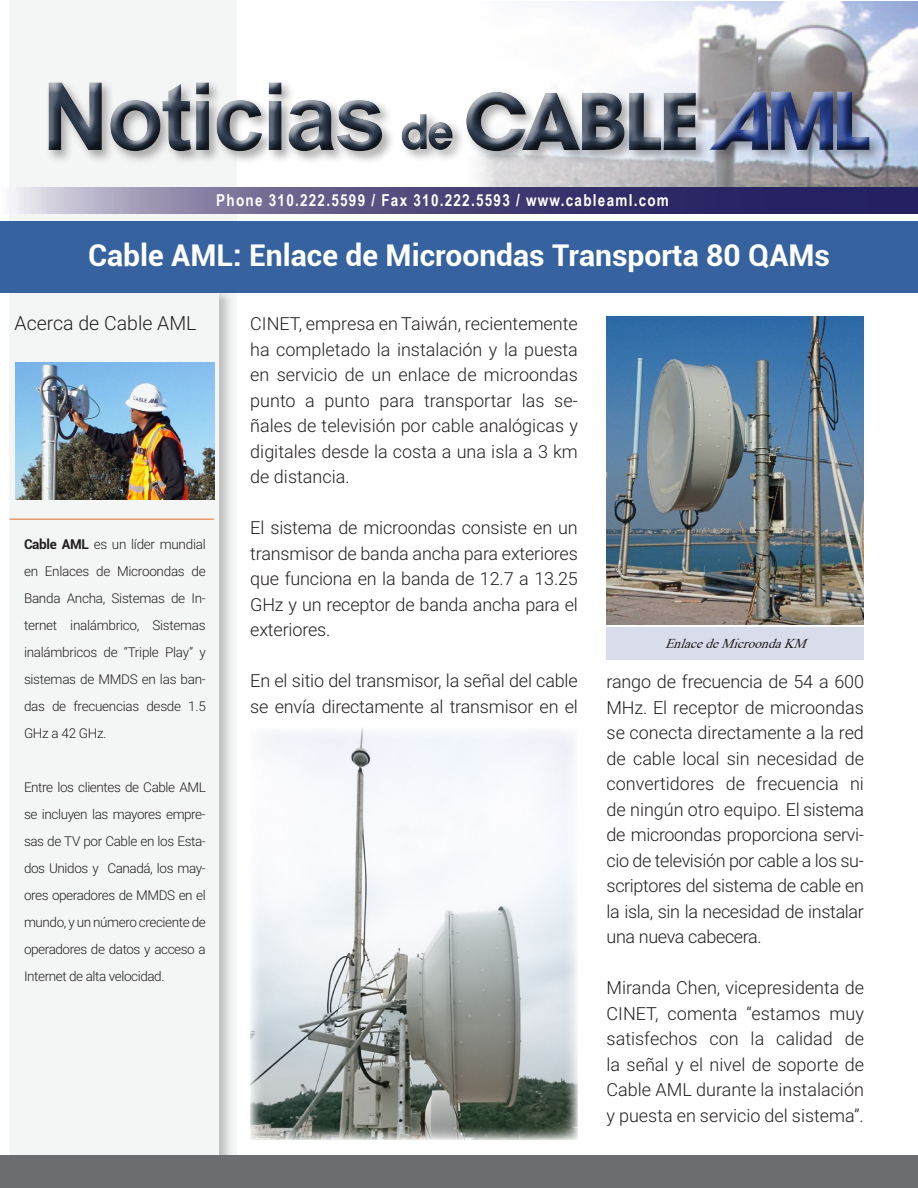
<style>
.page{position:relative;width:918px;height:1188px;background:#fff}
.page>*{position:absolute;margin:0;border:0;box-sizing:border-box;transform-origin:0 0}
.t1{font:700 30px "Roboto";color:#fff}
.t2{font:300 19.5px "Roboto";color:#231f20}
.t3{font:300 18px/25.5px "Roboto";letter-spacing:-.01em;color:#231f20;text-align:justify}
.t4{font:700 16.5px "Arial Narrow";letter-spacing:.075em;color:#fff}
.t5{font:300 13.5px/27px "Roboto";letter-spacing:-.03em;color:#231f20;text-align:justify}
.t6{font:italic 13.5px "Times New Roman";color:#231f20}
.s1{font-weight:700}
</style>
<div class="page">
<img style="left:478px;top:1px;width:440px;height:186px">
<div style="left:10px;top:0;width:227px;height:1168px;background:#f4f5f5"></div>
<svg style="left:9px;top:188px;width:909px;height:25px;background:#5b5585"></svg>
<div style="left:13px;top:288px;width:221px;height:900px;background:#231f20;opacity:.25"></div>
<div style="left:15px;top:292px;width:204px;height:889px;background:#f4f5f5"></div>
<hr style="left:10px;top:519px;width:204px;height:1px;background:#e56e25">
<div style="left:0;top:1155px;width:918px;height:33px;background:#6c6d70"></div>
<img style="left:16px;top:362px;width:198px;height:137px">
<div style="left:607px;top:627px;width:257px;height:32px;background:#d9ddeb"></div>
<div style="left:0;top:221px;width:918px;height:71px;background:#36639f"></div>
<img style="left:250px;top:728px;width:328px;height:412px">
<img style="left:607px;top:316px;width:257px;height:308px">
<div style="left:46px;top:79px;width:350px;height:85px;background:#231f20;opacity:.36"></div>
<div style="left:47px;top:81px;width:336px;height:71px;background:#231f20;opacity:.75"></div>
<div style="left:399px;top:112px;width:67px;height:51px;background:#231f20;opacity:.36"></div>
<div style="left:400px;top:112px;width:53px;height:39px;background:#231f20;opacity:.75"></div>
<div style="left:463px;top:89px;width:246px;height:75px;background:#231f20;opacity:.36"></div>
<div style="left:464px;top:91px;width:232px;height:62px;background:#231f20;opacity:.75"></div>
<div style="left:708px;top:89px;width:175px;height:75px;background:#231f20;opacity:.36"></div>
<div style="left:707px;top:85px;width:164px;height:67px;background:#231f20;opacity:.75"></div>
<p class="t4" style="left:216px;top:188px;width:454px">Phone 310.222.5599 / Fax 310.222.5593 / www.cableaml.com</p>
<p class="t1" style="left:88px;top:234px;width:743px">Cable AML: Enlace de Microondas Transporta 80 QAMs</p>
<p class="t2" style="left:15px;top:310px;width:183px">Acerca de Cable AML</p>
<p class="t5" style="left:24px;top:530px;width:183px"><span class="s1">Cable AML</span> es un líder mundial en Enlaces de Microondas de Banda Ancha, Sistemas de In&shy;ternet inalámbrico, Sistemas inalámbricos de “Triple Play” y sistemas de MMDS en las ban&shy;das de frecuencias desde 1.5<br>GHz a 42 GHz.</p>
<p class="t5" style="left:24px;top:773px;width:183px">Entre los clientes de Cable AML se incluyen las mayores empre&shy;sas de TV por Cable en los Esta&shy;dos Unidos y Canadá, los may&shy;ores operadores de MMDS en el mundo, y un número creciente de operadores de datos y acceso a Internet de alta velocidad.</p>
<p class="t3" style="left:250px;top:311px;width:329px">CINET, empresa en Taiwán, recientemente ha completado la instalación y la puesta en servicio de un enlace de microondas punto a punto para transportar las se&shy;ñales de televisión por cable analógicas y digitales desde la costa a una isla a 3 km de distancia.</p>
<p class="t3" style="left:250px;top:515px;width:329px">El sistema de microondas consiste en un transmisor de banda ancha para exteriores que funciona en la banda de 12.7 a 13.25<br>GHz y un receptor de banda ancha para el exteriores.</p>
<p class="t3" style="left:250px;top:668px;width:329px">En el sitio del transmisor, la señal del cable se envía directamente al transmisor en el</p>
<p class="t6" style="left:665px;top:634px;width:149px">EnlacedeMicroondaKM</p>
<p class="t3" style="left:607px;top:668px;width:259px">rango de frecuencia de 54 a 600<br>MHz. El receptor de microondas se conecta directamente a la red de cable local sin necesidad de convertidores de frecuencia ni de ningún otro equipo. El sistema de microondas proporciona servi&shy;cio de televisión por cable a los su&shy;scriptores del sistema de cable en la isla, sin la necesidad de instalar una nueva cabecera.</p>
<p class="t3" style="left:607px;top:974px;width:259px">Miranda Chen, vicepresidenta de CINET, comenta “estamos muy satisfechos con la calidad de la señal y el nivel de soporte de Cable AML durante la instalación y puesta en servicio del sistema”.</p>
</div>
